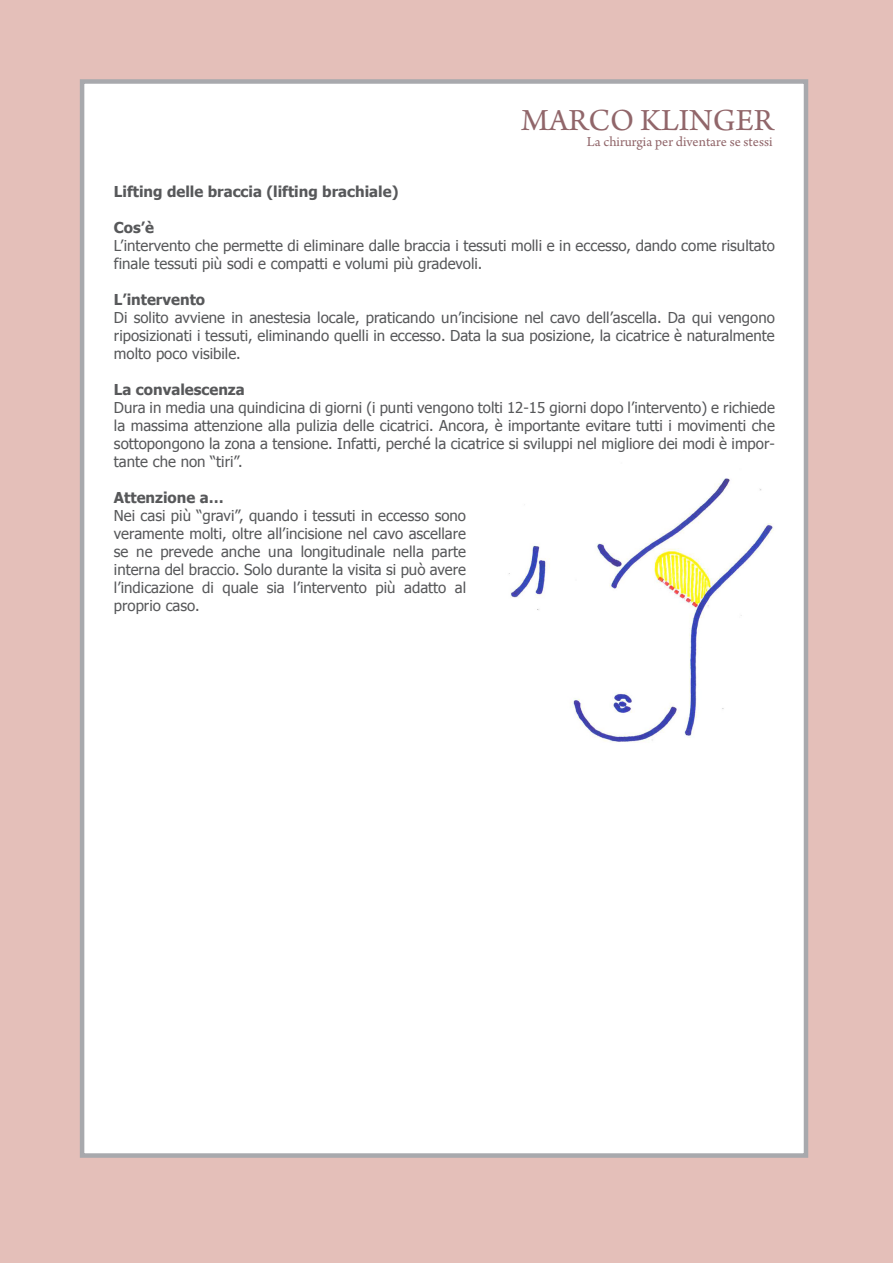
<style>
.page{position:relative;width:893px;height:1263px;background:#e4bfb9}
.page>*{position:absolute;margin:0;border:0;box-sizing:border-box;transform-origin:0 0}
.t1{font:32.25px "Arno Pro";color:#91666a}
.t2{font:15px/18px "Tahoma";color:#57585a;text-align:justify}
.t3{font:700 15px "Tahoma";color:#57585a}
.t4{font:14.55px "Arno Pro";color:#91666a}
</style>
<div class="page">
<div style="left:80px;top:79px;width:728px;height:1079px;background:#fff;border:4px solid #a8a9ad"></div>
<img style="left:509px;top:478px;width:265px;height:265px">
<h1 class="t1" style="left:521px;top:101px;width:254px">MARCO KLINGER</h1>
<p class="t4" style="left:587px;top:134px;width:187px">La chirurgia per diventare se stessi</p>
<p class="t3" style="left:114px;top:181px;width:286px">Lifting delle braccia (lifting brachiale)</p>
<p class="t3" style="left:114px;top:217px;width:42px">Cos’è</p>
<p class="t2" style="left:114px;top:236px;width:662px">L’intervento che permette di eliminare dalle braccia i tessuti molli e in eccesso, dando come risultato finale tessuti più sodi e compatti e volumi più gradevoli.</p>
<p class="t3" style="left:114px;top:289px;width:93px">L’intervento</p>
<p class="t2" style="left:114px;top:308px;width:662px">Di solito avviene in anestesia locale, praticando un’incisione nel cavo dell’ascella. Da qui vengono riposizionati i tessuti, eliminando quelli in eccesso. Data la sua posizione, la cicatrice è naturalmente molto poco visibile.</p>
<p class="t3" style="left:114px;top:379px;width:132px">La convalescenza</p>
<p class="t2" style="left:114px;top:398px;width:662px">Dura in media una quindicina di giorni (i punti vengono tolti 12-15 giorni dopo l’intervento) e richiede la massima attenzione alla pulizia delle cicatrici. Ancora, è importante evitare tutti i movimenti che sottopongono la zona a tensione. Infatti, perché la cicatrice si sviluppi nel migliore dei modi è impor&shy;tante che non “tiri”.</p>
<p class="t3" style="left:114px;top:487px;width:111px">Attenzione a…</p>
<p class="t2" style="left:114px;top:506px;width:354px">Nei casi più “gravi”, quando i tessuti in eccesso sono veramente molti, oltre all’incisione nel cavo ascellare se ne prevede anche una longitudinale nella parte interna del braccio. Solo durante la visita si può avere l’indicazione di quale sia l’intervento più adatto al proprio caso.</p>
</div>
